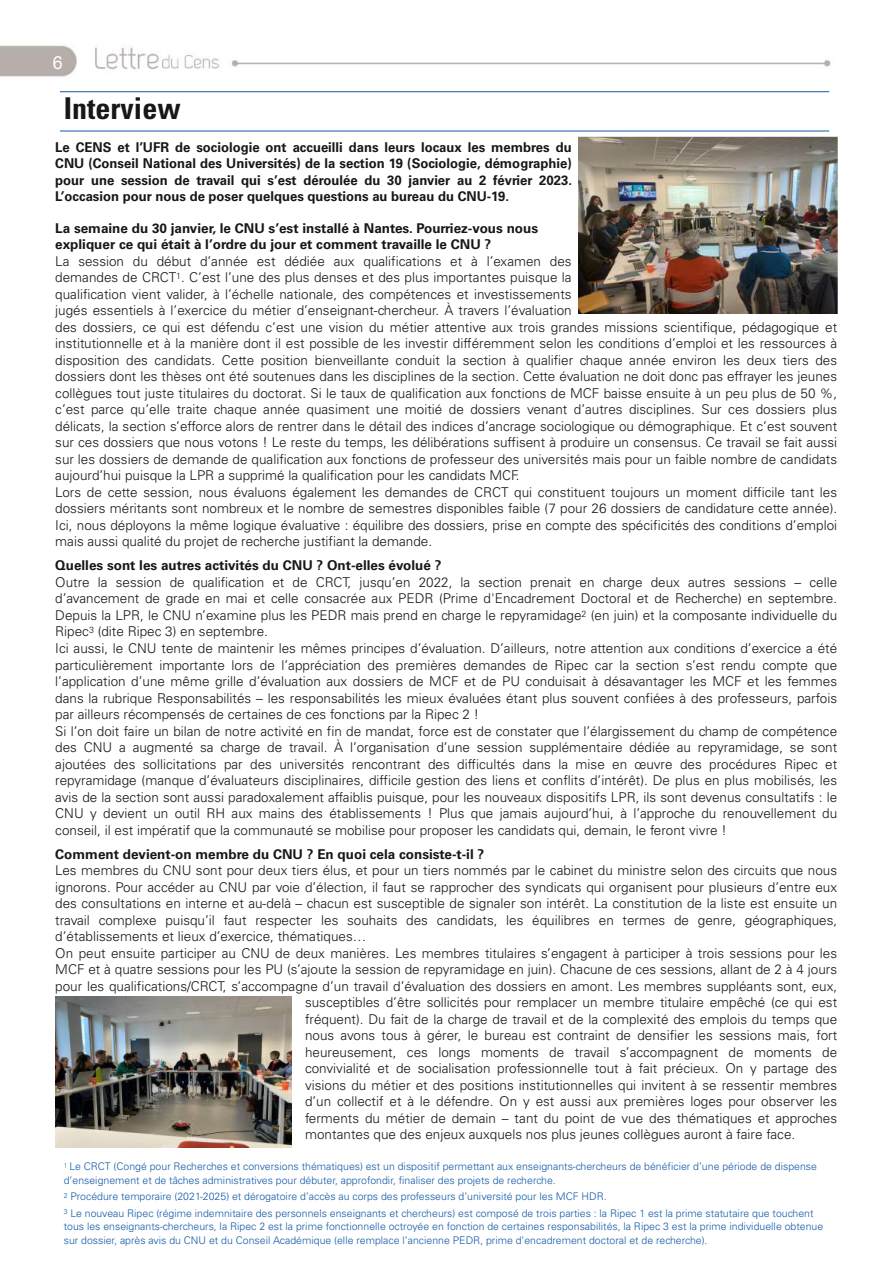
<style>
.page{position:relative;width:893px;height:1263px;background:#fff}
.page>*{position:absolute;margin:0;border:0;box-sizing:border-box;transform-origin:0 0}
.t1{font:700 condensed 30px "Univers";color:#171715}
.t2{font:18px "Arial";color:#fff}
.t3{font:300 13.5px/16.5px "Univers";color:#171715}
.t4{font:700 13.5px/16.5px "Univers";color:#171715;text-align:justify}
.t5{font:300 10.5px/13.5px "Univers";color:#135aa8}
</style>
<div class="page">
<img style="left:0;top:45px;width:831px;height:48px">
<hr style="left:60px;top:131px;width:769px;height:1px;background:#135aa8">
<hr style="left:60px;top:91px;width:769px;height:1px;background:#135aa8">
<img style="left:578px;top:137px;width:260px;height:176px">
<img style="left:55px;top:997px;width:236px;height:151px">
<h2 class="t2" style="left:53px;top:52px;width:12px">6</h2>
<h1 class="t1" style="left:64px;top:98px;width:118px">Interview</h1>
<p class="t4" style="left:55px;top:140px;width:518px">Le CENS et l’UFR de sociologie ont accueilli dans leurs locaux les membres du CNU (Conseil National des Universités) de la section 19 (Sociologie, démographie) pour une session de travail qui s’est déroulée du 30 janvier au 2 février 2023.<br>L’occasion pour nous de poser quelques questions au bureau du CNU-19.</p>
<p class="t4" style="left:55px;top:221px;width:484px">La semaine du 30 janvier, le CNU s’est installé à Nantes. Pourriez-vous nous expliquer ce qui était à l’ordre du jour et comment travaille le CNU ?</p>
<p class="t3" style="left:55px;top:254px;width:783px">La session du début d’année est dédiée aux qualifications et à l’examen des<br>demandes de CRCT<sup>1</sup>. C’est l’une des plus denses et des plus importantes puisque la<br>qualification vient valider, à l’échelle nationale, des compétences et investissements<br>jugés essentiels à l’exercice du métier d’enseignant-chercheur. À travers l’évaluation<br>des dossiers, ce qui est défendu c’est une vision du métier attentive aux trois grandes missions scientifique, pédagogique et institutionnelle et à la manière dont il est possible de les investir différemment selon les conditions d’emploi et les ressources à disposition des candidats. Cette position bienveillante conduit la section à qualifier chaque année environ les deux tiers des dossiers dont les thèses ont été soutenues dans les disciplines de la section. Cette évaluation ne doit donc pas effrayer les jeunes collègues tout juste titulaires du doctorat. Si le taux de qualification aux fonctions de MCF baisse ensuite à un peu plus de 50 %, c’est parce qu’elle traite chaque année quasiment une moitié de dossiers venant d’autres disciplines. Sur ces dossiers plus délicats, la section s’efforce alors de rentrer dans le détail des indices d’ancrage sociologique ou démographique. Et c’est souvent sur ces dossiers que nous votons ! Le reste du temps, les délibérations suffisent à produire un consensus. Ce travail se fait aussi sur les dossiers de demande de qualification aux fonctions de professeur des universités mais pour un faible nombre de candidats aujourd’hui puisque la LPR a supprimé la qualification pour les candidats MCF.<br>Lors de cette session, nous évaluons également les demandes de CRCT qui constituent toujours un moment difficile tant les dossiers méritants sont nombreux et le nombre de semestres disponibles faible (7 pour 26 dossiers de candidature cette année).<br>Ici, nous déployons la même logique évaluative : équilibre des dossiers, prise en compte des spécificités des conditions d’emploi mais aussi qualité du projet de recherche justifiant la demande.</p>
<p class="t4" style="left:55px;top:559px;width:388px">Quelles sont les autres activités du CNU ? Ont-elles évolué ?</p>
<p class="t3" style="left:55px;top:575px;width:783px">Outre la session de qualification et de CRCT, jusqu’en 2022, la section prenait en charge deux autres sessions – celle d’avancement de grade en mai et celle consacrée aux PEDR (Prime d'Encadrement Doctoral et de Recherche) en septembre.<br>Depuis la LPR, le CNU n’examine plus les PEDR mais prend en charge le repyramidage<sup>2</sup> (en juin) et la composante individuelle du Ripec<sup>3</sup> (dite Ripec 3) en septembre.<br>Ici aussi, le CNU tente de maintenir les mêmes principes d’évaluation. D’ailleurs, notre attention aux conditions d’exercice a été particulièrement importante lors de l’appréciation des premières demandes de Ripec car la section s’est rendu compte que l’application d’une même grille d’évaluation aux dossiers de MCF et de PU conduisait à désavantager les MCF et les femmes dans la rubrique Responsabilités – les responsabilités les mieux évaluées étant plus souvent confiées à des professeurs, parfois par ailleurs récompensés de certaines de ces fonctions par la Ripec 2 !<br>Si l’on doit faire un bilan de notre activité en fin de mandat, force est de constater que l’élargissement du champ de compétence des CNU a augmenté sa charge de travail. À l’organisation d’une session supplémentaire dédiée au repyramidage, se sont ajoutées des sollicitations par des universités rencontrant des difficultés dans la mise en œuvre des procédures Ripec et repyramidage (manque d’évaluateurs disciplinaires, difficile gestion des liens et conflits d’intérêt). De plus en plus mobilisés, les avis de la section sont aussi paradoxalement affaiblis puisque, pour les nouveaux dispositifs LPR, ils sont devenus consultatifs : le CNU y devient un outil RH aux mains des établissements ! Plus que jamais aujourd’hui, à l’approche du renouvellement du conseil, il est impératif que la communauté se mobilise pour proposer les candidats qui, demain, le feront vivre !</p>
<p class="t4" style="left:55px;top:847px;width:430px">Comment devient-on membre du CNU ? En quoi cela consiste-t-il ?</p>
<p class="t3" style="left:55px;top:863px;width:783px">Les membres du CNU sont pour deux tiers élus, et pour un tiers nommés par le cabinet du ministre selon des circuits que nous</p>
<p class="t3" style="left:55px;top:880px;width:783px">ignorons. Pour accéder au CNU par voie d’élection, il faut se rapprocher des syndicats qui organisent pour plusieurs d’entre eux</p>
<p class="t3" style="left:55px;top:896px;width:783px">des consultations en interne et au-delà – chacun est susceptible de signaler son intérêt. La constitution de la liste est ensuite un</p>
<p class="t3" style="left:55px;top:913px;width:783px">travail complexe puisqu’il faut respecter les souhaits des candidats, les équilibres en termes de genre, géographiques,</p>
<p class="t3" style="left:55px;top:929px;width:312px">d’établissements et lieux d’exercice, thématiques…</p>
<p class="t3" style="left:55px;top:946px;width:783px">On peut ensuite participer au CNU de deux manières. Les membres titulaires s’engagent à participer à trois sessions pour les</p>
<p class="t3" style="left:55px;top:962px;width:783px">MCF et à quatre sessions pour les PU (s’ajoute la session de repyramidage en juin). Chacune de ces sessions, allant de 2 à 4 jours</p>
<p class="t3" style="left:55px;top:979px;width:783px">pour les qualifications/CRCT, s’accompagne d’un travail d’évaluation des dossiers en amont. Les membres suppléants sont, eux,</p>
<p class="t3" style="left:305px;top:995px;width:534px">susceptibles d’être sollicités pour remplacer un membre titulaire empêché (ce qui est</p>
<p class="t3" style="left:305px;top:1012px;width:534px">fréquent). Du fait de la charge de travail et de la complexité des emplois du temps que</p>
<p class="t3" style="left:305px;top:1028px;width:534px">nous avons tous à gérer, le bureau est contraint de densifier les sessions mais, fort</p>
<p class="t3" style="left:305px;top:1045px;width:534px">heureusement, ces longs moments de travail s’accompagnent de moments de</p>
<p class="t3" style="left:305px;top:1061px;width:534px">convivialité et de socialisation professionnelle tout à fait précieux. On y partage des</p>
<p class="t3" style="left:305px;top:1078px;width:534px">visions du métier et des positions institutionnelles qui invitent à se ressentir membres</p>
<p class="t3" style="left:305px;top:1094px;width:534px">d’un collectif et à le défendre. On y est aussi aux premières loges pour observer les</p>
<p class="t3" style="left:305px;top:1111px;width:534px">ferments du métier de demain – tant du point de vue des thématiques et approches</p>
<p class="t3" style="left:305px;top:1127px;width:492px">montantes que des enjeux auxquels nos plus jeunes collègues auront à faire face.</p>
<p class="t5" style="left:64px;top:1161px;width:755px"><sup>1</sup> Le CRCT (Congé pour Recherches et conversions thématiques) est un dispositif permettant aux enseignants-chercheurs de bénéficier d’une période de dispense d’enseignement et de tâches administratives pour débuter, approfondir, finaliser des projets de recherche.</p>
<p class="t5" style="left:64px;top:1189px;width:751px;line-height:16.5px"><sup>2</sup> Procédure temporaire (2021-2025) et dérogatoire d’accès au corps des professeurs d’université pour les MCF HDR.<br><sup>3</sup> Le nouveau Ripec (régime indemnitaire des personnels enseignants et chercheurs) est composé de trois parties : la Ripec 1 est la prime statutaire que touchent</p>
<p class="t5" style="left:64px;top:1221px;width:761px">tous les enseignants-chercheurs, la Ripec 2 est la prime fonctionnelle octroyée en fonction de certaines responsabilités, la Ripec 3 est la prime individuelle obtenue sur dossier, après avis du CNU et du Conseil Académique (elle remplace l’ancienne PEDR, prime d’encadrement doctoral et de recherche).</p>
</div>
